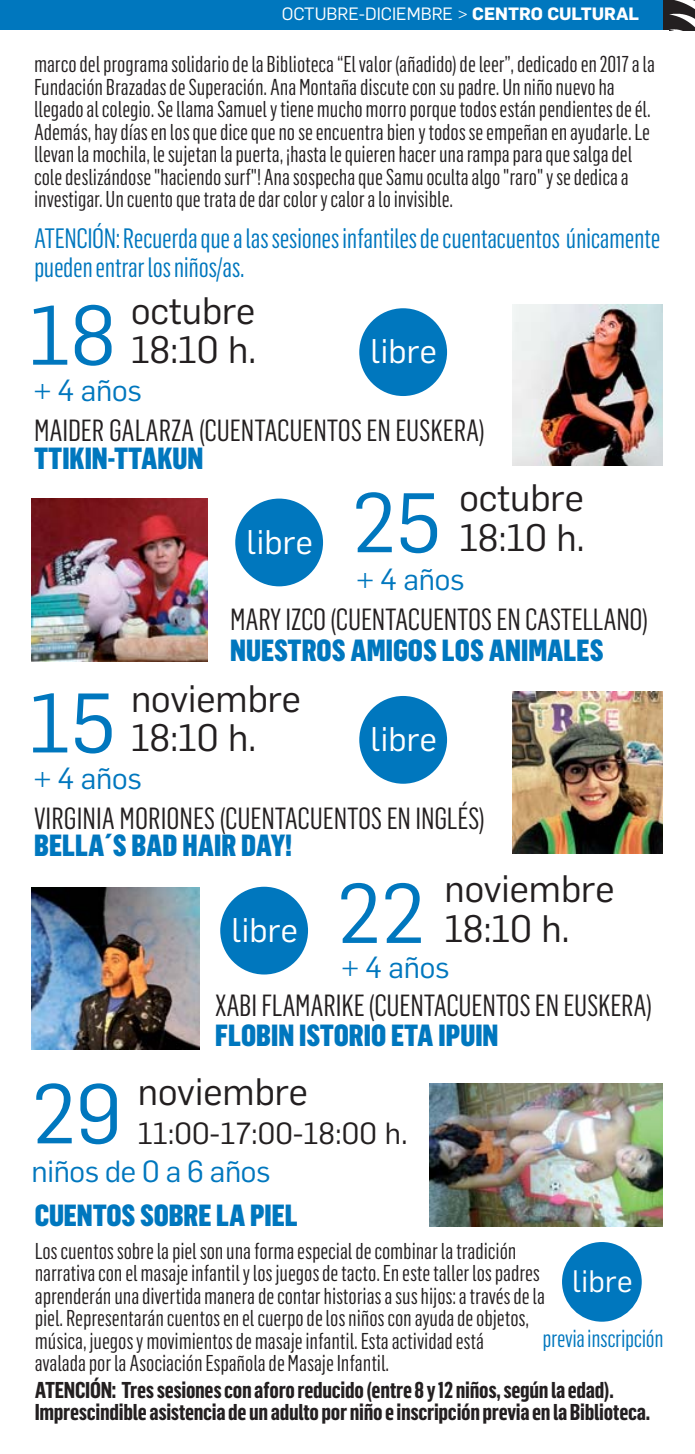
<style>
.page{position:relative;width:695px;height:1454px;background:#fff}
.page>*{position:absolute;margin:0;border:0;box-sizing:border-box;transform-origin:0 0}
.t1{font:82.5px "Flama";color:#0077be}
.t2{font:37.5px/39.5px "Flama";color:#231f20}
.t3{font:33.5px "Flama";letter-spacing:.01em;color:#fff}
.t4{font:30.5px "Flama";letter-spacing:.01em;color:#fff}
.t5{font:30px "Flama Condensed";letter-spacing:-.01em;color:#231f20}
.t6{font:900 30px "Flama Condensed";color:#0077be}
.t7{font:30px "Flama";letter-spacing:-.005em;color:#0077be}
.t8{font:30px "Flama";color:#231f20}
.t9{font:27.5px/28.8px "Flama Condensed";letter-spacing:-.015em;color:#0077be}
.t10{font:24px "Flama Condensed";letter-spacing:-.015em;color:#0077be}
.t11{font:22.5px/22.5px "Flama Condensed";letter-spacing:-.005em;color:#231f20}
.t12{font:700 22.5px/22.5px "Flama Condensed";letter-spacing:-.015em;color:#231f20}
.t13{font:17.5px "Flama";color:#fff}
.s1{font-weight:700}
</style>
<div class="page">
<div style="left:0;top:0;width:694px;height:30px;background:#0077be"></div>
<svg style="left:663px;top:0;width:31px;height:30px"></svg>
<img style="left:430px;top:1083px;width:232px;height:142px">
<div style="left:359px;top:308px;width:88px;height:88px;background:#0077be;border-radius:50%"></div>
<img style="left:512px;top:304px;width:150px;height:161px">
<div style="left:359px;top:696px;width:88px;height:87px;background:#0077be;border-radius:50%"></div>
<img style="left:512px;top:691px;width:150px;height:162px">
<div style="left:235px;top:498px;width:88px;height:88px;background:#0077be;border-radius:50%"></div>
<img style="left:32px;top:499px;width:176px;height:162px">
<div style="left:220px;top:886px;width:88px;height:88px;background:#0077be;border-radius:50%"></div>
<img style="left:32px;top:887px;width:167px;height:162px">
<div style="left:562px;top:1241px;width:79px;height:80px;background:#0077be;border-radius:50%"></div>
<p class="t13" style="left:281px;top:3px;width:359px">OCTUBRE-DICIEMBRE &gt; <span class="s1">CENTRO CULTURAL</span></p>
<p class="t11" style="left:34px;top:55px;width:622px">marco del programa solidario de la Biblioteca “El valor (añadido) de leer”, dedicado en 2017 a la Fundación Brazadas de Superación. Ana Montaña discute con su padre. Un niño nuevo ha llegado al colegio. Se llama Samuel y tiene mucho morro porque todos están pendientes de él.<br>Además, hay días en los que dice que no se encuentra bien y todos se empeñan en ayudarle. Le llevan la mochila, le sujetan la puerta, ¡hasta le quieren hacer una rampa para que salga del cole deslizándose "haciendo surf"! Ana sospecha que Samu oculta algo "raro" y se dedica a investigar. Un cuento que trata de dar color y calor a lo invisible.</p>
<p class="t9" style="left:34px;top:226px;width:627px">ATENCIÓN: Recuerda que a las sesiones infantiles de cuentacuentos únicamente pueden entrar los niños/as.</p>
<h1 class="t1" style="left:29px;top:288px;width:88px">18</h1>
<h2 class="t2" style="left:131px;top:291px;width:127px">octubre<br>18:10 h.</h2>
<h3 class="t7" style="left:34px;top:373px;width:109px">+ 4 años</h3>
<h3 class="t3" style="left:370px;top:332px;width:68px">libre</h3>
<h3 class="t5" style="left:34px;top:419px;width:452px">MAIDER GALARZA (CUENTACUENTOS EN EUSKERA)</h3>
<h3 class="t6" style="left:34px;top:447px;width:171px">TTIKIN-TTAKUN</h3>
<h1 class="t1" style="left:351px;top:475px;width:91px">25</h1>
<h2 class="t2" style="left:459px;top:478px;width:127px">octubre<br>18:10 h.</h2>
<h3 class="t7" style="left:356px;top:561px;width:109px">+ 4 años</h3>
<h3 class="t5" style="left:230px;top:609px;width:419px">MARY IZCO (CUENTACUENTOS EN CASTELLANO)</h3>
<h3 class="t6" style="left:230px;top:639px;width:375px">NUESTROS AMIGOS LOS ANIMALES</h3>
<h3 class="t3" style="left:246px;top:522px;width:68px">libre</h3>
<h1 class="t1" style="left:29px;top:675px;width:88px">15</h1>
<h2 class="t2" style="left:131px;top:678px;width:171px">noviembre<br>18:10 h.</h2>
<h3 class="t7" style="left:34px;top:760px;width:109px">+ 4 años</h3>
<h3 class="t3" style="left:370px;top:719px;width:68px">libre</h3>
<h3 class="t5" style="left:34px;top:807px;width:452px">VIRGINIA MORIONES (CUENTACUENTOS EN INGLÉS)</h3>
<h3 class="t6" style="left:34px;top:834px;width:259px">BELLA´S BAD HAIR DAY!</h3>
<h1 class="t1" style="left:336px;top:866px;width:90px">22</h1>
<h2 class="t2" style="left:444px;top:869px;width:171px">noviembre<br>18:10 h.</h2>
<h3 class="t7" style="left:341px;top:949px;width:109px">+ 4 años</h3>
<h3 class="t5" style="left:215px;top:994px;width:438px">XABI FLAMARIKE (CUENTACUENTOS EN EUSKERA)</h3>
<h3 class="t6" style="left:215px;top:1024px;width:285px">FLOBIN ISTORIO ETA IPUIN</h3>
<h3 class="t3" style="left:231px;top:910px;width:68px">libre</h3>
<h1 class="t1" style="left:32px;top:1066px;width:92px">29</h1>
<h2 class="t2" style="left:138px;top:1071px;width:171px">noviembre</h2>
<h3 class="t8" style="left:138px;top:1116px;width:271px">11:00-17:00-18:00 h.</h3>
<h3 class="t7" style="left:32px;top:1153px;width:240px">niños de 0 a 6 años</h3>
<h3 class="t6" style="left:35px;top:1204px;width:264px">CUENTOS SOBRE LA PIEL</h3>
<p class="t11" style="left:35px;top:1241px;width:511px">Los cuentos sobre la piel son una forma especial de combinar la tradición narrativa con el masaje infantil y los juegos de tacto. En este taller los padres aprenderán una divertida manera de contar historias a sus hijos: a través de la piel. Representarán cuentos en el cuerpo de los niños con ayuda de objetos, música, juegos y movimientos de masaje infantil. Esta actividad está<br>avalada por la Asociación Española de Masaje Infantil.</p>
<p class="t12" style="left:35px;top:1379px;width:616px">ATENCIÓN: Tres sesiones con aforo reducido (entre 8 y 12 niños, según la edad).<br>Imprescindible asistencia de un adulto por niño e inscripción previa en la Biblioteca.</p>
<h3 class="t4" style="left:572px;top:1263px;width:62px">libre</h3>
<p class="t10" style="left:542px;top:1329px;width:122px">previa inscripción</p>
</div>
